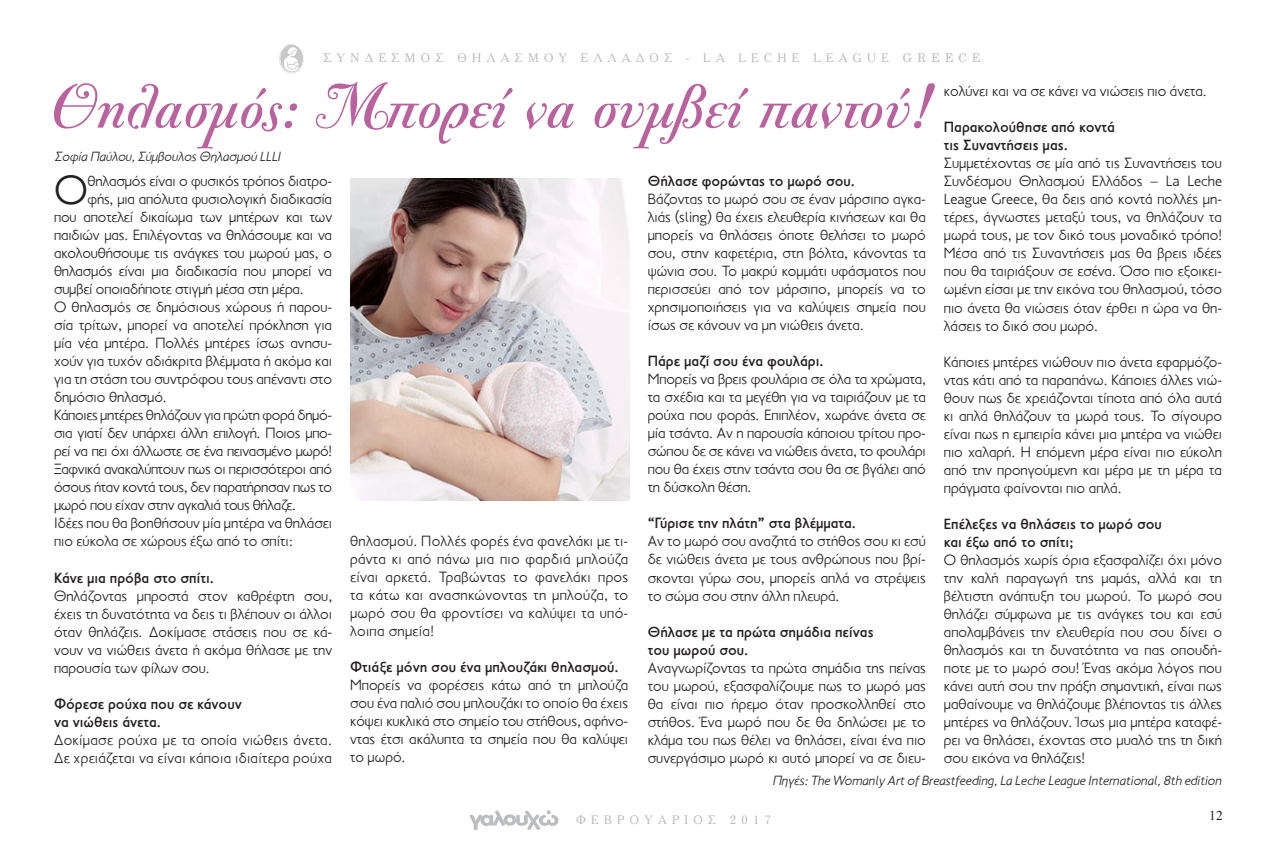
<style>
.page{position:relative;width:1276px;height:851px;background:#fff}
.page>*{position:absolute;margin:0;border:0;box-sizing:border-box;transform-origin:0 0}
.t1{font:700 67.5px "PF Bodoni Script One Alt";color:#ba629f}
.t2{font:300 41.25px "PF Transport";color:#231f20}
.t3{font:300 15px/18px "PF Transport";color:#231f20;text-align:justify}
.t4{font:500 15px "PF Transport";color:#231f20}
.t5{font:300 15px/18px "PF Transport";letter-spacing:.02em;color:#231f20}
.t6{font:italic 300 13.5px "PF Transport";color:#231f20}
.t7{font:13.5px "Times New Roman";color:#231f20}
.t8{font:12px "PF Cheltenham";letter-spacing:.45em;color:#bcbdc0}
.s1{font-family:"PF Century"}
</style>
<div class="page">
<svg style="left:470px;top:810px;width:88px;height:19px"></svg>
<img style="left:279px;top:44px;width:25px;height:29px">
<img style="left:351px;top:179px;width:278px;height:321px">
<p class="t8" style="left:323px;top:51px;width:658px">ΣΥΝΔΕΣΜΟΣ ΘΗΛΑΣΜΟΥ ΕΛΛΑΔΟΣ - LA LECHE LEAGUE <span class="s1">GREECE</span></p>
<p class="t1" style="left:50px;top:70px;width:884px">Θηλασμός: Μπορεί να συμβεί παντού!</p>
<p class="t6" style="left:55px;top:148px;width:227px">Σοφία Παύλου, Σύμβουλος Θηλασμού LLLI</p>
<p class="t2" style="left:54px;top:167px;width:35px">Ο</p>
<p class="t3" style="left:88px;top:172px;width:246px">θηλασμός είναι ο φυσικός τρόπος διατρο-</p>
<p class="t3" style="left:88px;top:190px;width:246px">φής, μια απόλυτα φυσιολογική διαδικασία</p>
<p class="t3" style="left:54px;top:208px;width:280px">που αποτελεί δικαίωμα των μητέρων και των</p>
<p class="t3" style="left:54px;top:226px;width:280px">παιδιών μας. Επιλέγοντας να θηλάσουμε και να</p>
<p class="t3" style="left:54px;top:244px;width:280px">ακολουθήσουμε τις ανάγκες του μωρού μας, ο</p>
<p class="t3" style="left:54px;top:262px;width:280px">θηλασμός είναι μια διαδικασία που μπορεί να</p>
<p class="t3" style="left:54px;top:280px;width:251px">συμβεί οποιαδήποτε στιγμή μέσα στη μέρα.</p>
<p class="t3" style="left:54px;top:298px;width:280px">Ο θηλασμός σε δημόσιους χώρους ή παρου&shy;σία τρίτων, μπορεί να αποτελεί πρόκληση για μία νέα μητέρα. Πολλές μητέρες ίσως ανησυ&shy;χούν για τυχόν αδιάκριτα βλέμματα ή ακόμα και για τη στάση του συντρόφου τους απέναντι στο δημόσιο θηλασμό.</p>
<p class="t3" style="left:54px;top:406px;width:280px">Κάποιες μητέρες θηλάζουν για πρώτη φορά δημό&shy;σια γιατί δεν υπάρχει άλλη επιλογή. Ποιος μπο&shy;ρεί να πει όχι άλλωστε σε ένα πεινασμένο μωρό!<br>Ξαφνικά ανακαλύπτουν πως οι περισσότεροι από όσους ήταν κοντά τους, δεν παρατήρησαν πως το μωρό που είχαν στην αγκαλιά τους θήλαζε.</p>
<p class="t3" style="left:54px;top:514px;width:280px">Ιδέες που θα βοηθήσουν μία μητέρα να θηλάσει πιο εύκολα σε χώρους έξω από το σπίτι:</p>
<p class="t4" style="left:54px;top:568px;width:162px">Κάνε μια πρόβα στο σπίτι.</p>
<p class="t3" style="left:54px;top:586px;width:280px">Θηλάζοντας μπροστά στον καθρέφτη σου, έχεις τη δυνατότητα να δεις τι βλέπουν οι άλλοι όταν θηλάζεις. Δοκίμασε στάσεις που σε κά&shy;νουν να νιώθεις άνετα ή ακόμα θήλασε με την παρουσία των φίλων σου.</p>
<p class="t4" style="left:54px;top:694px;width:189px">Φόρεσε ρούχα που σε κάνουν</p>
<p class="t4" style="left:54px;top:712px;width:108px">να νιώθεις άνετα.</p>
<p class="t5" style="left:54px;top:730px;width:280px">Δοκίμασε ρούχα με τα οποία νιώθεις άνετα.<br>Δε χρειάζεται να είναι κάποια ιδιαίτερα ρούχα</p>
<p class="t3" style="left:350px;top:531px;width:280px">θηλασμού. Πολλές φορές ένα φανελάκι με τι&shy;ράντα κι από πάνω μια πιο φαρδιά μπλούζα είναι αρκετά. Τραβώντας το φανελάκι προς τα κάτω και ανασηκώνοντας τη μπλούζα, το μωρό σου θα φροντίσει να καλύψει τα υπό&shy;λοιπα σημεία!</p>
<p class="t4" style="left:350px;top:658px;width:270px">Φτιάξε μόνη σου ένα μπλουζάκι θηλασμού.</p>
<p class="t3" style="left:350px;top:675px;width:280px">Μπορείς να φορέσεις κάτω από τη μπλούζα σου ένα παλιό σου μπλουζάκι το οποίο θα έχεις κόψει κυκλικά στο σημείο του στήθους, αφήνο&shy;ντας έτσι ακάλυπτα τα σημεία που θα καλύψει το μωρό.</p>
<p class="t4" style="left:648px;top:172px;width:209px">Θήλασε φορώντας το μωρό σου.</p>
<p class="t3" style="left:648px;top:190px;width:280px">Βάζοντας το μωρό σου σε έναν μάρσιπο αγκα&shy;λιάς (sling) θα έχεις ελευθερία κινήσεων και θα μπορείς να θηλάσεις όποτε θελήσει το μωρό σου, στην καφετέρια, στη βόλτα, κάνοντας τα ψώνια σου. Το μακρύ κομμάτι υφάσματος που περισσεύει από τον μάρσιπο, μπορείς να το χρησιμοποιήσεις για να καλύψεις σημεία που ίσως σε κάνουν να μη νιώθεις άνετα.</p>
<p class="t4" style="left:648px;top:352px;width:177px">Πάρε μαζί σου ένα φουλάρι.</p>
<p class="t3" style="left:648px;top:370px;width:280px">Μπορείς να βρεις φουλάρια σε όλα τα χρώματα, τα σχέδια και τα μεγέθη για να ταιριάζουν με τα ρούχα που φοράς. Επιπλέον, χωράνε άνετα σε μία τσάντα. Αν η παρουσία κάποιου τρίτου προ&shy;σώπου δε σε κάνει να νιώθεις άνετα, το φουλάρι που θα έχεις στην τσάντα σου θα σε βγάλει από τη δύσκολη θέση.</p>
<p class="t4" style="left:648px;top:514px;width:210px">“Γύρισε την πλάτη” στα βλέμματα.</p>
<p class="t3" style="left:648px;top:532px;width:280px">Αν το μωρό σου αναζητά το στήθος σου κι εσύ δε νιώθεις άνετα με τους ανθρώπους που βρί&shy;σκονται γύρω σου, μπορείς απλά να στρέψεις το σώμα σου στην άλλη πλευρά.</p>
<p class="t4" style="left:648px;top:622px;width:227px">Θήλασε με τα πρώτα σημάδια πείνας</p>
<p class="t4" style="left:648px;top:640px;width:102px">του μωρού σου.</p>
<p class="t3" style="left:648px;top:658px;width:280px">Αναγνωρίζοντας τα πρώτα σημάδια της πείνας του μωρού, εξασφαλίζουμε πως το μωρό μας θα είναι πιο ήρεμο όταν προσκολληθεί στο στήθος. Ένα μωρό που δε θα δηλώσει με το κλάμα του πως θέλει να θηλάσει, είναι ένα πιο συνεργάσιμο μωρό κι αυτό μπορεί να σε διευ-</p>
<p class="t3" style="left:944px;top:82px;width:264px">κολύνει και να σε κάνει να νιώσεις πιο άνετα.</p>
<p class="t4" style="left:944px;top:119px;width:172px">Παρακολούθησε από κοντά</p>
<p class="t4" style="left:944px;top:137px;width:125px">τις Συναντήσεις μας.</p>
<p class="t3" style="left:944px;top:154px;width:280px">Συμμετέχοντας σε μία από τις Συναντήσεις του Συνδέσμου Θηλασμού Ελλάδος – La Leche League Greece, θα δεις από κοντά πολλές μη&shy;τέρες, άγνωστες μεταξύ τους, να θηλάζουν τα μωρά τους, με τον δικό τους μοναδικό τρόπο!<br>Μέσα από τις Συναντήσεις μας θα βρεις ιδέες που θα ταιριάξουν σε εσένα. Όσο πιο εξοικει&shy;ωμένη είσαι με την εικόνα του θηλασμού, τόσο πιο άνετα θα νιώσεις όταν έρθει η ώρα να θη&shy;λάσεις το δικό σου μωρό.</p>
<p class="t3" style="left:944px;top:352px;width:280px">Κάποιες μητέρες νιώθουν πιο άνετα εφαρμόζο&shy;ντας κάτι από τα παραπάνω. Κάποιες άλλες νιώ&shy;θουν πως δε χρειάζονται τίποτα από όλα αυτά κι απλά θηλάζουν τα μωρά τους. Το σίγουρο είναι πως η εμπειρία κάνει μια μητέρα να νιώθει πιο χαλαρή. Η επόμενη μέρα είναι πιο εύκολη από την προηγούμενη και μέρα με τη μέρα τα πράγματα φαίνονται πιο απλά.</p>
<p class="t4" style="left:944px;top:515px;width:219px">Επέλεξες να θηλάσεις το μωρό σου</p>
<p class="t4" style="left:944px;top:533px;width:132px">και έξω από το σπίτι;</p>
<p class="t3" style="left:944px;top:550px;width:280px">Ο θηλασμός χωρίς όρια εξασφαλίζει όχι μόνο την καλή παραγωγή της μαμάς, αλλά και τη βέλτιστη ανάπτυξη του μωρού. Το μωρό σου θηλάζει σύμφωνα με τις ανάγκες του και εσύ απολαμβάνεις την ελευθερία που σου δίνει ο θηλασμός και τη δυνατότητα να πας οπουδή&shy;ποτε με το μωρό σου! Ένας ακόμα λόγος που κάνει αυτή σου την πράξη σημαντική, είναι πως μαθαίνουμε να θηλάζουμε βλέποντας τις άλλες μητέρες να θηλάζουν. Ίσως μια μητέρα καταφέ&shy;ρει να θηλάσει, έχοντας στο μυαλό της τη δική σου εικόνα να θηλάζεις!</p>
<p class="t6" style="left:773px;top:772px;width:450px">Πηγές: The Womanly Art of Breastfeeding, La Leche League International, 8th edition</p>
<p class="t8" style="left:576px;top:812px;width:196px">ΦΕΒΡΟΥΑΡΙΟΣ 2017</p>
<p class="t7" style="left:1209px;top:806px;width:15px">12</p>
</div>
